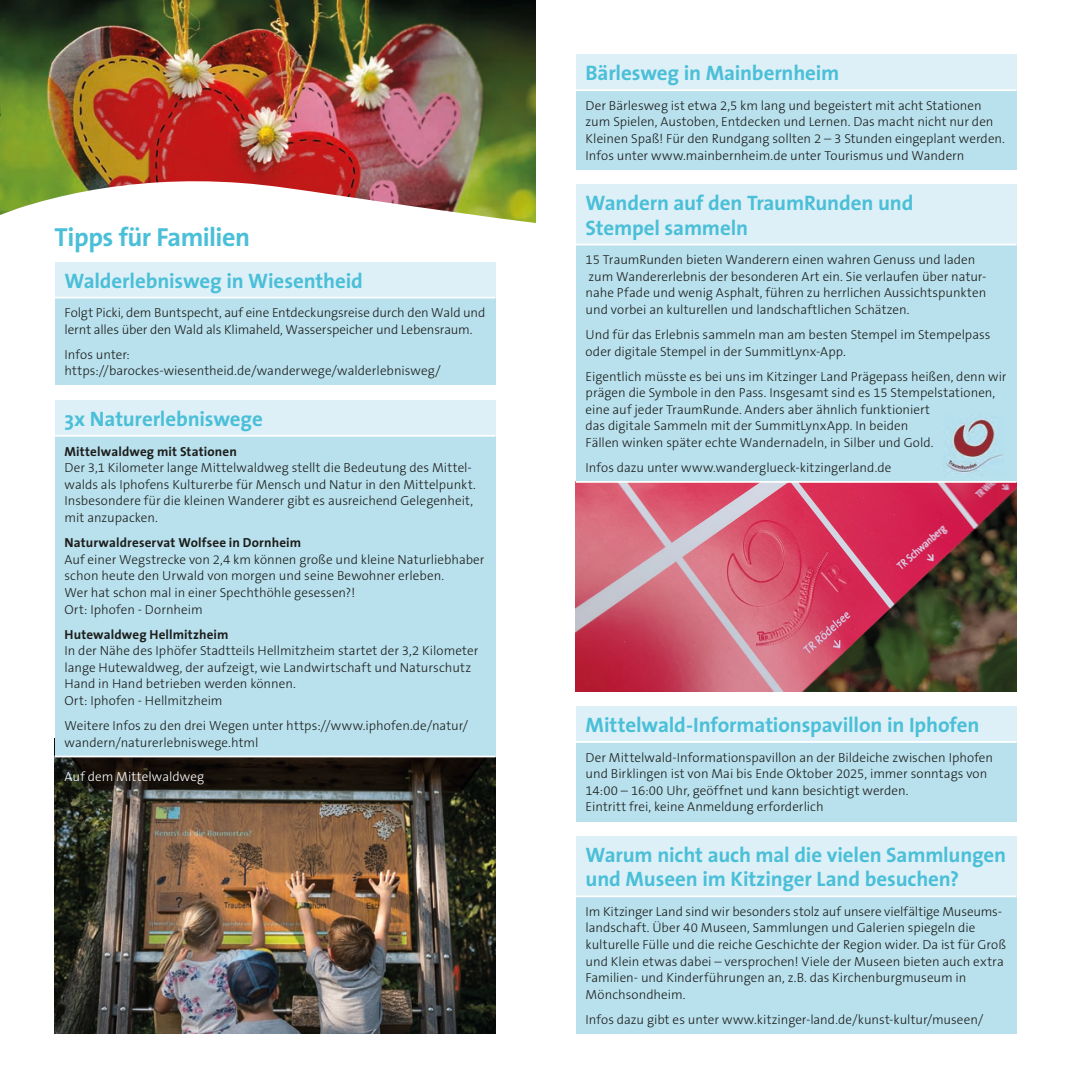
<style>
.page{position:relative;width:1072px;height:1072px;background:#fff}
.page>*{position:absolute;margin:0;border:0;box-sizing:border-box;transform-origin:0 0}
.t1{font:700 26.25px "The Sans";letter-spacing:-.02em;color:#4abfd8}
.t2{font:700 21px/24.5px "The Sans";letter-spacing:-.005em;color:#4abfd8}
.t3{font:300 13.12px/16.6px "The Sans B3";color:#1d1d1b}
.t4{font:700 13.12px "The Sans";letter-spacing:.01em;color:#1d1d1b}
.t5{font:300 13.12px "The Sans B3";letter-spacing:.005em;color:#fff}
</style>
<div class="page">
<img style="left:0;top:0;width:536px;height:181px">
<svg style="left:0;top:181px;width:536px;height:204px"></svg>
<img style="left:55px;top:757px;width:440px;height:276px">
<img style="left:575px;top:483px;width:441px;height:208px">
<div style="left:55px;top:400px;width:440px;height:36px;background:#def0f7"></div>
<div style="left:55px;top:436px;width:440px;height:320px;background:#b8e1ed"></div>
<hr style="left:55px;top:435px;width:440px;height:1px;background:#fff">
<hr style="left:55px;top:755px;width:440px;height:2px;background:#fff">
<div style="left:575px;top:55px;width:441px;height:35px;background:#def0f7"></div>
<div style="left:575px;top:90px;width:441px;height:79px;background:#b8e1ed"></div>
<hr style="left:575px;top:89px;width:441px;height:2px;background:#fff">
<div style="left:575px;top:184px;width:441px;height:60px;background:#def0f7"></div>
<div style="left:575px;top:244px;width:441px;height:238px;background:#b8e1ed"></div>
<hr style="left:575px;top:244px;width:441px;height:1px;background:#fff">
<hr style="left:575px;top:481px;width:441px;height:2px;background:#fff">
<div style="left:575px;top:706px;width:441px;height:36px;background:#def0f7"></div>
<div style="left:575px;top:742px;width:441px;height:79px;background:#b8e1ed"></div>
<hr style="left:575px;top:741px;width:441px;height:2px;background:#fff">
<div style="left:575px;top:836px;width:441px;height:60px;background:#def0f7"></div>
<div style="left:575px;top:896px;width:441px;height:137px;background:#b8e1ed"></div>
<hr style="left:575px;top:895px;width:441px;height:2px;background:#fff">
<img style="left:943px;top:414px;width:60px;height:60px">
<div style="left:55px;top:262px;width:440px;height:35px;background:#def0f7"></div>
<div style="left:55px;top:297px;width:440px;height:88px;background:#b8e1ed"></div>
<hr style="left:55px;top:297px;width:440px;height:1px;background:#fff">
<h1 class="t1" style="left:55px;top:215px;width:197px">Tipps für Familien</h1>
<h2 class="t2" style="left:64px;top:268px;width:300px">Walderlebnisweg in Wiesentheid</h2>
<p class="t3" style="left:64px;top:305px;width:422px">Folgt Picki, dem Buntspecht, auf eine Entdeckungsreise durch den Wald und lernt alles über den Wald als Klimaheld, Wasserspeicher und Lebensraum.</p>
<p class="t3" style="left:64px;top:346px;width:378px">Infos unter: https://barockes-wiesentheid.de/wanderwege/walderlebnisweg/</p>
<h2 class="t2" style="left:64px;top:406px;width:200px">3x Naturerlebniswege</h2>
<p class="t4" style="left:64px;top:440px;width:174px">Mittelwaldweg mit Stationen</p>
<p class="t3" style="left:64px;top:460px;width:413px">Der 3,1 Kilometer lange Mittelwaldweg stellt die Bedeutung des Mittel&shy;walds als Iphofens Kulturerbe für Mensch und Natur in den Mittelpunkt.<br>Insbesondere für die kleinen Wanderer gibt es ausreichend Gelegenheit, mit anzupacken.</p>
<p class="t4" style="left:64px;top:531px;width:238px">Naturwaldreservat Wolfsee in Dornheim</p>
<p class="t3" style="left:64px;top:551px;width:421px">Auf einer Wegstrecke von 2,4 km können große und kleine Naturliebhaber schon heute den Urwald von morgen und seine Bewohner erleben.<br>Wer hat schon mal in einer Spechthöhle gesessen?!<br>Ort: Iphofen - Dornheim</p>
<p class="t4" style="left:64px;top:623px;width:165px">Hutewaldweg Hellmitzheim</p>
<p class="t3" style="left:64px;top:643px;width:415px">In der Nähe des Iphöfer Stadtteils Hellmitzheim startet der 3,2 Kilometer lange Hutewaldweg, der aufzeigt, wie Landwirtschaft und Naturschutz Hand in Hand betrieben werden können.<br>Ort: Iphofen - Hellmitzheim</p>
<p class="t3" style="left:64px;top:717px;width:405px">Weitere Infos zu den drei Wegen unter https://www.iphofen.de/natur/ wandern/naturerlebniswege.html</p>
<p class="t5" style="left:65px;top:770px;width:141px">Auf dem Mittelwaldweg</p>
<h2 class="t2" style="left:585px;top:60px;width:255px">Bärlesweg in Mainbernheim</h2>
<p class="t3" style="left:585px;top:97px;width:421px">Der Bärlesweg ist etwa 2,5 km lang und begeistert mit acht Stationen zum Spielen, Austoben, Entdecken und Lernen. Das macht nicht nur den Kleinen Spaß! Für den Rundgang sollten 2 – 3 Stunden eingeplant werden.<br>Infos unter www.mainbernheim.de unter Tourismus und Wandern</p>
<h2 class="t2" style="left:585px;top:190px;width:329px">Wandern auf den TraumRunden und<br>Stempel sammeln</h2>
<p class="t3" style="left:585px;top:252px;width:402px">15 TraumRunden bieten Wanderern einen wahren Genuss und laden zum Wandererlebnis der besonderen Art ein. Sie verlaufen über natur&shy;nahe Pfade und wenig Asphalt, führen zu herrlichen Aussichtspunkten und vorbei an kulturellen und landschaftlichen Schätzen.</p>
<p class="t3" style="left:585px;top:327px;width:406px">Und für das Erlebnis sammeln man am besten Stempel im Stempelpass oder digitale Stempel in der SummitLynx-App.</p>
<p class="t3" style="left:585px;top:368px;width:422px">Eigentlich müsste es bei uns im Kitzinger Land Prägepass heißen, denn wir prägen die Symbole in den Pass. Insgesamt sind es 15 Stempelstationen, eine auf jeder TraumRunde. Anders aber ähnlich funktioniert<br>das digitale Sammeln mit der SummitLynxApp. In beiden<br>Fällen winken später echte Wandernadeln, in Silber und Gold.</p>
<p class="t3" style="left:585px;top:460px;width:307px">Infos dazu unter www.wanderglueck-kitzingerland.de</p>
<h2 class="t2" style="left:585px;top:712px;width:395px">Mittelwald-Informationspavillon in Iphofen</h2>
<p class="t3" style="left:585px;top:749px;width:409px">Der Mittelwald-Informationspavillon an der Bildeiche zwischen Iphofen und Birklingen ist von Mai bis Ende Oktober 2025, immer sonntags von 14:00 – 16:00 Uhr, geöffnet und kann besichtigt werden.<br>Eintritt frei, keine Anmeldung erforderlich</p>
<h2 class="t2" style="left:585px;top:842px;width:422px">Warum nicht auch mal die vielen Sammlungen und Museen im Kitzinger Land besuchen?</h2>
<p class="t3" style="left:585px;top:903px;width:422px">Im Kitzinger Land sind wir besonders stolz auf unsere vielfältige Museums&shy;landschaft. Über 40 Museen, Sammlungen und Galerien spiegeln die kulturelle Fülle und die reiche Geschichte der Region wider. Da ist für Groß und Klein etwas dabei – versprochen! Viele der Museen bieten auch extra Familien- und Kinderführungen an, z.B. das Kirchenburgmuseum in Mönchsondheim.</p>
<p class="t3" style="left:585px;top:1011px;width:399px">Infos dazu gibt es unter www.kitzinger-land.de/kunst-kultur/museen/</p>
</div>
